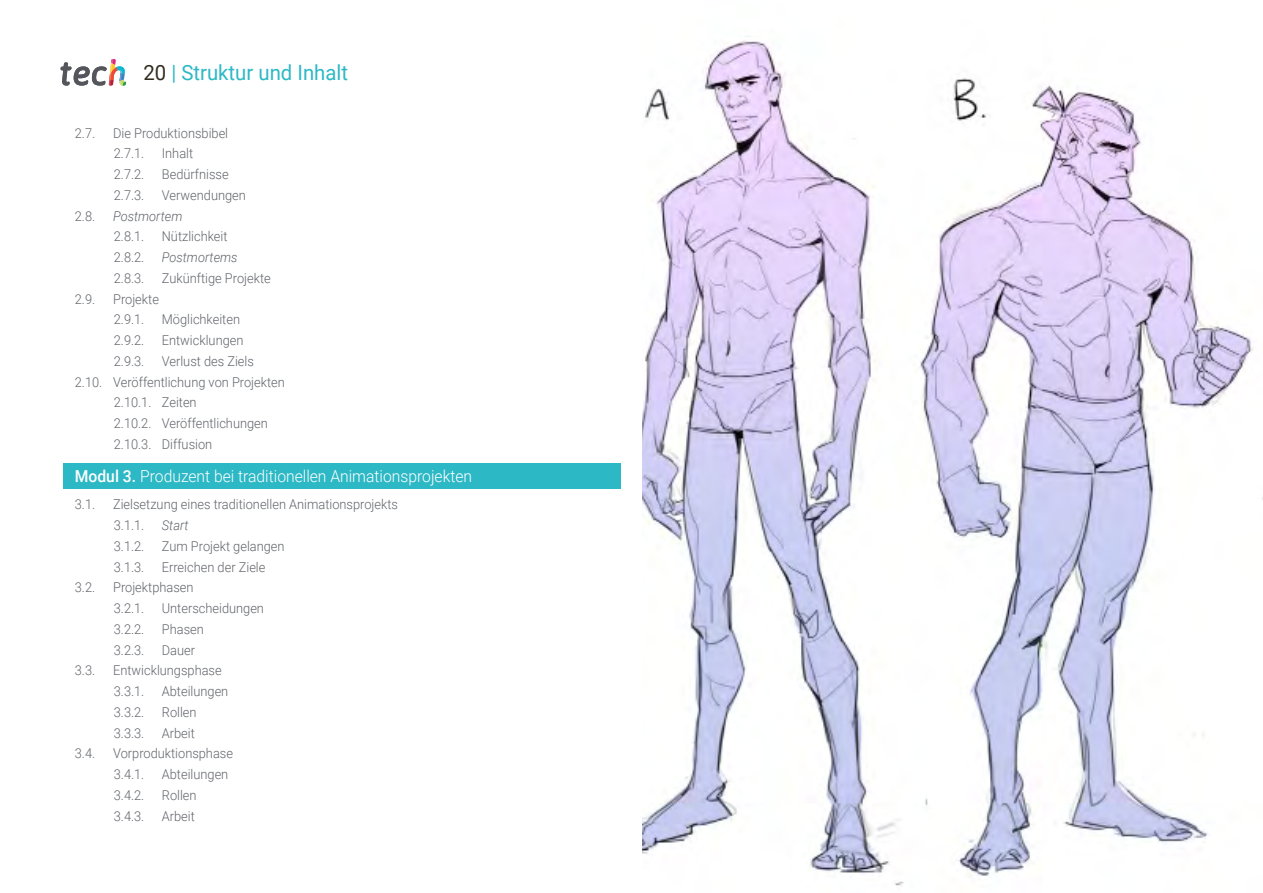
<style>
.page{position:relative;width:1263px;height:893px;background:#fff}
.page>*{position:absolute;margin:0;border:0;box-sizing:border-box;transform-origin:0 0}
.t1{font:21px "Roboto";color:#2db8c5}
.t2{font:300 16.5px "Roboto";color:#fff;scale:.95 1}
.t3{font:300 13.5px/20.7px "Roboto";color:#61646a;scale:.95 1}
.t4{font:italic 300 13.5px "Roboto";color:#61646a;scale:.95 1}
.s1{color:#312e20}
.s2{font-weight:500}
</style>
<div class="page">
<img style="left:642px;top:36px;width:621px;height:850px">
<div style="left:64px;top:463px;width:557px;height:25px;background:#2db8c5"></div>
<svg style="left:61px;top:59px;width:65px;height:27px"></svg>
<h1 class="t1" style="left:144px;top:57px;width:206px"><span class="s1">20</span> | Struktur und Inhalt</h1>
<p class="t3" style="left:75px;top:122px;width:23px">2.7.</p>
<p class="t3" style="left:113px;top:122px;width:123px">Die Produktionsbibel<br>2.7.1.</p>
<p class="t3" style="left:162px;top:143px;width:35px">Inhalt</p>
<p class="t3" style="left:114px;top:164px;width:34px">2.7.2.</p>
<p class="t3" style="left:162px;top:164px;width:72px">Bedürfnisse</p>
<p class="t3" style="left:114px;top:184px;width:34px">2.7.3.</p>
<p class="t3" style="left:162px;top:184px;width:90px">Verwendungen</p>
<p class="t3" style="left:75px;top:205px;width:23px">2.8.</p>
<p class="t4" style="left:113px;top:206px;width:75px">Postmortem</p>
<p class="t3" style="left:114px;top:226px;width:34px">2.8.1.</p>
<p class="t3" style="left:162px;top:226px;width:71px">Nützlichkeit</p>
<p class="t3" style="left:114px;top:247px;width:34px">2.8.2.</p>
<p class="t4" style="left:162px;top:248px;width:81px">Postmortems</p>
<p class="t3" style="left:114px;top:267px;width:34px">2.8.3.</p>
<p class="t3" style="left:162px;top:267px;width:116px">Zukünftige Projekte</p>
<p class="t3" style="left:75px;top:288px;width:23px">2.9.</p>
<p class="t3" style="left:113px;top:288px;width:50px">Projekte<br>2.9.1.</p>
<p class="t3" style="left:162px;top:309px;width:84px">Möglichkeiten</p>
<p class="t3" style="left:114px;top:330px;width:34px">2.9.2.</p>
<p class="t3" style="left:162px;top:330px;width:87px">Entwicklungen</p>
<p class="t3" style="left:114px;top:350px;width:34px">2.9.3.</p>
<p class="t3" style="left:162px;top:350px;width:98px">Verlust des Ziels</p>
<p class="t3" style="left:75px;top:371px;width:223px">2.10. Veröffentlichung von Projekten</p>
<p class="t3" style="left:114px;top:392px;width:89px">2.10.1. Zeiten</p>
<p class="t3" style="left:114px;top:413px;width:164px">2.10.2. Veröffentlichungen</p>
<p class="t3" style="left:114px;top:433px;width:105px">2.10.3. Diffusion</p>
<p class="t2" style="left:75px;top:465px;width:420px"><span class="s2">Modul 3.</span> Produzent bei traditionellen Animationsprojekten</p>
<p class="t3" style="left:75px;top:494px;width:23px">3.1.</p>
<p class="t3" style="left:113px;top:494px;width:301px">Zielsetzung eines traditionellen Animationsprojekts<br>3.1.1.</p>
<p class="t4" style="left:162px;top:516px;width:30px">Start</p>
<p class="t3" style="left:114px;top:535px;width:34px">3.1.2.</p>
<p class="t3" style="left:162px;top:535px;width:131px">Zum Projekt gelangen</p>
<p class="t3" style="left:114px;top:556px;width:34px">3.1.3.</p>
<p class="t3" style="left:162px;top:556px;width:111px">Erreichen der Ziele</p>
<p class="t3" style="left:75px;top:577px;width:23px">3.2.</p>
<p class="t3" style="left:113px;top:577px;width:86px">Projektphasen<br>3.2.1.</p>
<p class="t3" style="left:162px;top:597px;width:109px">Unterscheidungen</p>
<p class="t3" style="left:114px;top:618px;width:34px">3.2.2.</p>
<p class="t3" style="left:162px;top:618px;width:46px">Phasen</p>
<p class="t3" style="left:114px;top:639px;width:34px">3.2.3.</p>
<p class="t3" style="left:162px;top:639px;width:37px">Dauer</p>
<p class="t3" style="left:75px;top:660px;width:23px">3.3.</p>
<p class="t3" style="left:113px;top:660px;width:116px">Entwicklungsphase<br>3.3.1.</p>
<p class="t3" style="left:162px;top:680px;width:71px">Abteilungen</p>
<p class="t3" style="left:114px;top:701px;width:34px">3.3.2.</p>
<p class="t3" style="left:162px;top:701px;width:38px">Rollen</p>
<p class="t3" style="left:114px;top:722px;width:34px">3.3.3.</p>
<p class="t3" style="left:162px;top:722px;width:36px">Arbeit</p>
<p class="t3" style="left:75px;top:743px;width:23px">3.4.</p>
<p class="t3" style="left:113px;top:743px;width:128px">Vorproduktionsphase<br>3.4.1.</p>
<p class="t3" style="left:162px;top:763px;width:71px">Abteilungen</p>
<p class="t3" style="left:114px;top:784px;width:34px">3.4.2.</p>
<p class="t3" style="left:162px;top:784px;width:38px">Rollen</p>
<p class="t3" style="left:114px;top:805px;width:34px">3.4.3.</p>
<p class="t3" style="left:162px;top:805px;width:36px">Arbeit</p>
</div>
